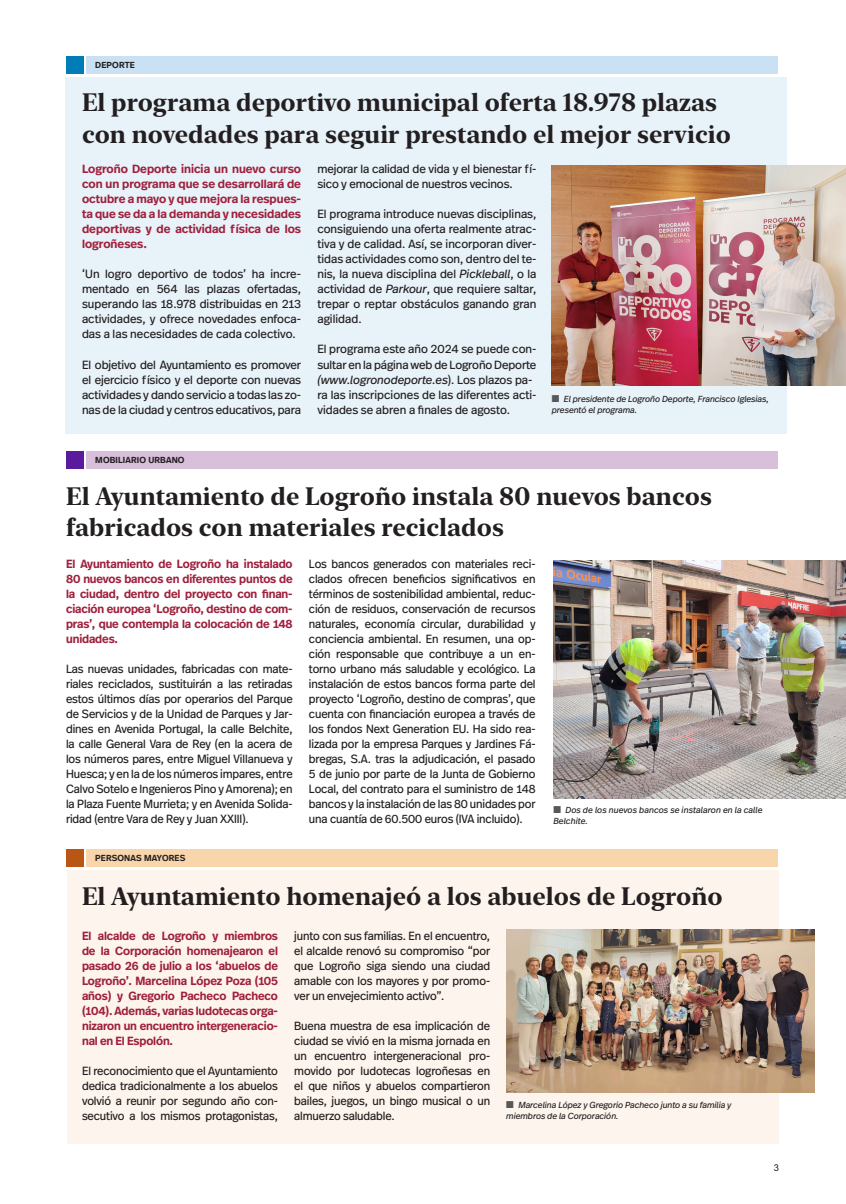
<style>
.page{position:relative;width:846px;height:1204px;background:#fff}
.page>*{position:absolute;margin:0;border:0;box-sizing:border-box;transform-origin:0 0}
.t1{font:700 25px "New York Large";color:#231f20}
.t2{font:11.88px/15px "Real Head Pro";letter-spacing:-.01em;color:#231f20;text-align:justify}
.t3{font:600 11.88px/15px "Real Head Pro";letter-spacing:-.01em;color:#9f213d;text-align:justify}
.t4{font:italic 11.88px "Real Head Pro";color:#231f20}
.t5{font:9.38px "Arial";color:#231f20}
.t6{font:italic 8.75px/11.2px "Real Head Pro";color:#231f20}
.t7{font:600 8.75px "Real Head Pro";letter-spacing:.02em;color:#231f20}
.s1{font-style:italic}
.s2{font-style:normal}
.s3{color:#57585a}
</style>
<div class="page">
<div style="left:65px;top:77px;width:722px;height:356px;background:#e8f2f9"></div>
<div style="left:67px;top:870px;width:711px;height:273px;background:#fdf5ed"></div>
<div style="left:87px;top:452px;width:691px;height:17px;background:#d8bfda"></div>
<div style="left:87px;top:849px;width:691px;height:17px;background:#f9d5ac"></div>
<div style="left:87px;top:57px;width:691px;height:17px;background:#c9e1f2"></div>
<div style="left:66px;top:452px;width:17px;height:17px;background:#591a9e"></div>
<div style="left:66px;top:849px;width:17px;height:17px;background:#b95614"></div>
<div style="left:66px;top:57px;width:17px;height:17px;background:#007db7"></div>
<img style="left:552px;top:166px;width:294px;height:220px">
<img style="left:553px;top:560px;width:293px;height:238px">
<img style="left:506px;top:929px;width:308px;height:163px">
<p class="t7" style="left:95px;top:58px;width:41px">DEPORTE</p>
<p class="t1" style="left:82px;top:85px;width:636px">El programa deportivo municipal oferta 18.978 plazas</p>
<p class="t1" style="left:82px;top:116px;width:650px">con novedades para seguir prestando el mejor servicio</p>
<p class="t3" style="left:82px;top:161px;width:221px">Logroño Deporte inicia un nuevo curso con un programa que se desarrollará de octubre a mayo y que mejora la respues&shy;ta que se da a la demanda y necesidades deportivas y de actividad física de los logroñeses.</p>
<p class="t2" style="left:82px;top:266px;width:221px">‘Un logro deportivo de todos’ ha incre&shy;mentado en 564 las plazas ofertadas, superando las 18.978 distribuidas en 213 actividades, y ofrece novedades enfoca&shy;das a las necesidades de cada colectivo.</p>
<p class="t2" style="left:82px;top:356px;width:221px">El objetivo del Ayuntamiento es promover el ejercicio físico y el deporte con nuevas actividades y dando servicio a todas las zo&shy;nas de la ciudad y centros educativos, para</p>
<p class="t2" style="left:317px;top:161px;width:221px">mejorar la calidad de vida y el bienestar fí&shy;sico y emocional de nuestros vecinos.</p>
<p class="t2" style="left:317px;top:206px;width:221px">El programa introduce nuevas disciplinas, consiguiendo una oferta realmente atrac&shy;tiva y de calidad. Así, se incorporan diver&shy;tidas actividades como son, dentro del te&shy;nis, la nueva disciplina del <span class="s1">Pickleball</span>, o la actividad de <span class="s1">Parkour</span>, que requiere saltar, trepar o reptar obstáculos ganando gran agilidad.</p>
<p class="t2" style="left:317px;top:341px;width:221px">El programa este año 2024 se puede con&shy;sultar en la página web de Logroño Deporte</p>
<p class="t4" style="left:317px;top:371px;width:217px">(www.logronodeporte.es<span class="s2">). Los plazos pa-</span></p>
<p class="t2" style="left:317px;top:386px;width:221px">ra las inscripciones de las diferentes acti&shy;vidades se abren a finales de agosto.</p>
<p class="t6" style="left:552px;top:393px;width:219px"><span class="s3">■</span> El presidente de Logroño Deporte, Francisco Iglesias, presentó el programa.</p>
<p class="t7" style="left:95px;top:454px;width:91px">MOBILIARIO URBANO</p>
<p class="t1" style="left:66px;top:478px;width:647px">El Ayuntamiento de Logroño instala 80 nuevos bancos</p>
<p class="t1" style="left:66px;top:510px;width:439px">fabricados con materiales reciclados</p>
<p class="t3" style="left:66px;top:556px;width:228px">El Ayuntamiento de Logroño ha instalado 80 nuevos bancos en diferentes puntos de la ciudad, dentro del proyecto con finan&shy;ciación europea ‘Logroño, destino de com&shy;pras’, que contempla la colocación de 148 unidades.</p>
<p class="t2" style="left:66px;top:661px;width:228px">Las nuevas unidades, fabricadas con mate&shy;riales reciclados, sustituirán a las retiradas estos últimos días por operarios del Parque de Servicios y de la Unidad de Parques y Jar&shy;dines en Avenida Portugal, la calle Belchite, la calle General Vara de Rey (en la acera de los números pares, entre Miguel Villanueva y Huesca; y en la de los números impares, entre Calvo Sotelo e Ingenieros Pino y Amorena); en la Plaza Fuente Murrieta; y en Avenida Solida&shy;ridad (entre Vara de Rey y Juan XXIII).</p>
<p class="t7" style="left:95px;top:851px;width:92px">PERSONAS MAYORES</p>
<p class="t2" style="left:309px;top:556px;width:228px">Los bancos generados con materiales reci&shy;clados ofrecen beneficios significativos en términos de sostenibilidad ambiental, reduc&shy;ción de residuos, conservación de recursos naturales, economía circular, durabilidad y conciencia ambiental. En resumen, una op&shy;ción responsable que contribuye a un en&shy;torno urbano más saludable y ecológico. La instalación de estos bancos forma parte del proyecto ‘Logroño, destino de compras’, que cuenta con financiación europea a través de los fondos Next Generation EU. Ha sido rea&shy;lizada por la empresa Parques y Jardines Fá&shy;bregas, S.A. tras la adjudicación, el pasado 5 de junio por parte de la Junta de Gobierno Local, del contrato para el suministro de 148 bancos y la instalación de las 80 unidades por una cuantía de 60.500 euros (IVA incluido).</p>
<p class="t6" style="left:553px;top:804px;width:211px"><span class="s3">■</span> Dos de los nuevos bancos se instalaron en la calle<br>Belchite.</p>
<p class="t1" style="left:82px;top:878px;width:642px">El Ayuntamiento homenajeó a los abuelos de Logroño</p>
<p class="t3" style="left:82px;top:927px;width:197px">El alcalde de Logroño y miembros de la Corporación homenajearon el pasado 26 de julio a los ‘abuelos de Logroño’. Marcelina López Poza (105 años) y Gregorio Pacheco Pacheco (104). Además, varias ludotecas orga&shy;nizaron un encuentro intergeneracio&shy;nal en El Espolón.</p>
<p class="t2" style="left:82px;top:1062px;width:197px">El reconocimiento que el Ayuntamiento dedica tradicionalmente a los abuelos volvió a reunir por segundo año con&shy;secutivo a los mismos protagonistas,</p>
<p class="t2" style="left:294px;top:927px;width:197px">junto con sus familias. En el encuentro, el alcalde renovó su compromiso “por que Logroño siga siendo una ciudad amable con los mayores y por promo&shy;ver un envejecimiento activo”.</p>
<p class="t2" style="left:294px;top:1017px;width:197px">Buena muestra de esa implicación de ciudad se vivió en la misma jornada en un encuentro intergeneracional pro&shy;movido por ludotecas logroñesas en el que niños y abuelos compartieron bailes, juegos, un bingo musical o un almuerzo saludable.</p>
<p class="t6" style="left:506px;top:1099px;width:227px"><span class="s3">■</span> Marcelina López y Gregorio Pacheco junto a su familia y miembros de la Corporación.</p>
<p class="t5" style="left:774px;top:1161px;width:7px">3</p>
</div>
